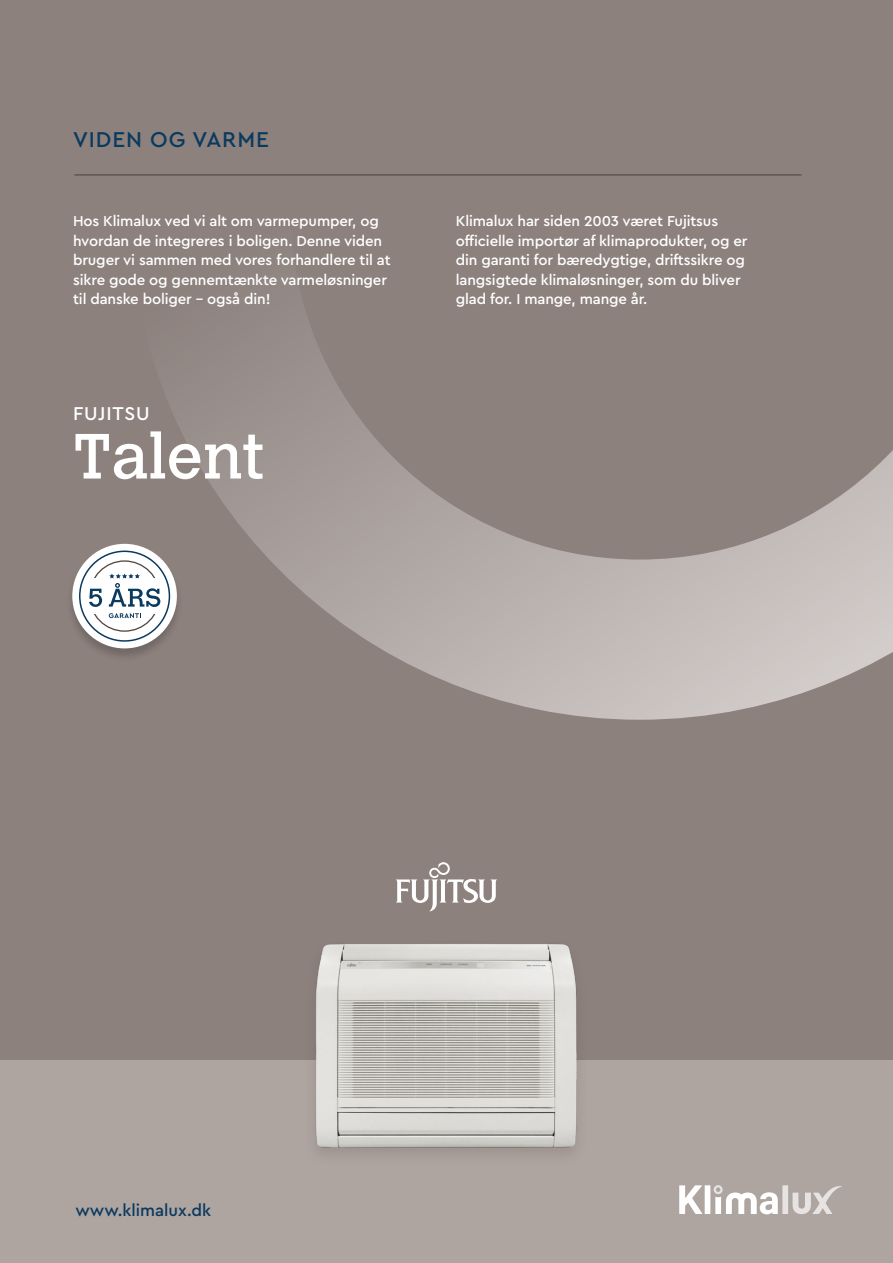
<style>
.page{position:relative;width:893px;height:1263px;background:#fff}
.page>*{position:absolute;margin:0;border:0;box-sizing:border-box;transform-origin:0 0}
.t1{font:63.3px "Calvert MT Std";color:#fff}
.t2{font:500 22.5px "Cera Pro";letter-spacing:.04em;color:#0b3a5f}
.t3{font:500 19.5px "Cera Pro";letter-spacing:.04em;color:#fff}
.t4{font:500 16.95px "Cera Pro";color:#0b3a5f}
.t5{font:500 15px/19.5px "Cera Pro";letter-spacing:-.01em;color:#fff}
</style>
<div class="page">
<div style="left:0;top:1059px;width:893px;height:204px;background:#aea5a1"></div>
<div style="left:0;top:0;width:893px;height:1059px;background:#8c817d"></div>
<svg style="left:679px;top:1185px;width:163px;height:29px"></svg>
<svg style="left:131px;top:174px;width:762px;height:546px"></svg>
<svg style="left:396px;top:862px;width:101px;height:49px"></svg>
<hr style="left:74px;top:174px;width:727px;height:1px;background:#544640">
<div style="left:65px;top:544px;width:119px;height:119px;background:#231f20;opacity:.25"></div>
<svg style="left:72px;top:544px;width:105px;height:104px;background:#ebedef"></svg>
<div style="left:79px;top:550px;width:91px;height:92px;border:2px solid #0b3a5f;border-radius:50%"></div>
<div style="left:89px;top:578px;width:71px;height:36px;background:#fff"></div>
<svg style="left:89px;top:589px;width:13px;height:18px"></svg>
<svg style="left:109px;top:574px;width:51px;height:33px"></svg>
<svg style="left:109px;top:613px;width:32px;height:5px"></svg>
<div style="left:304px;top:939px;width:285px;height:228px;background:#544640;opacity:.2"></div>
<img style="left:316px;top:941px;width:261px;height:226px">
<p class="t2" style="left:73px;top:125px;width:197px">VIDEN OG VARME</p>
<p class="t5" style="left:73px;top:211px;width:319px">Hos Klimalux ved vi alt om varmepumper, og hvordan de integreres i boligen. Denne viden bruger vi sammen med vores forhandlere til at sikre gode og gennemtænkte varmeløsninger til danske boliger – også din!</p>
<p class="t5" style="left:456px;top:211px;width:293px">Klimalux har siden 2003 været Fujitsus officielle importør af klimaprodukter, og er din garanti for bæredygtige, driftssikre og langsigtede klimaløsninger, som du bliver glad for. I mange, mange år.</p>
<p class="t3" style="left:73px;top:400px;width:78px">FUJITSU</p>
<p class="t1" style="left:73px;top:420px;width:192px">Talent</p>
<p class="t4" style="left:75px;top:1199px;width:137px">www.klimalux.dk</p>
</div>
